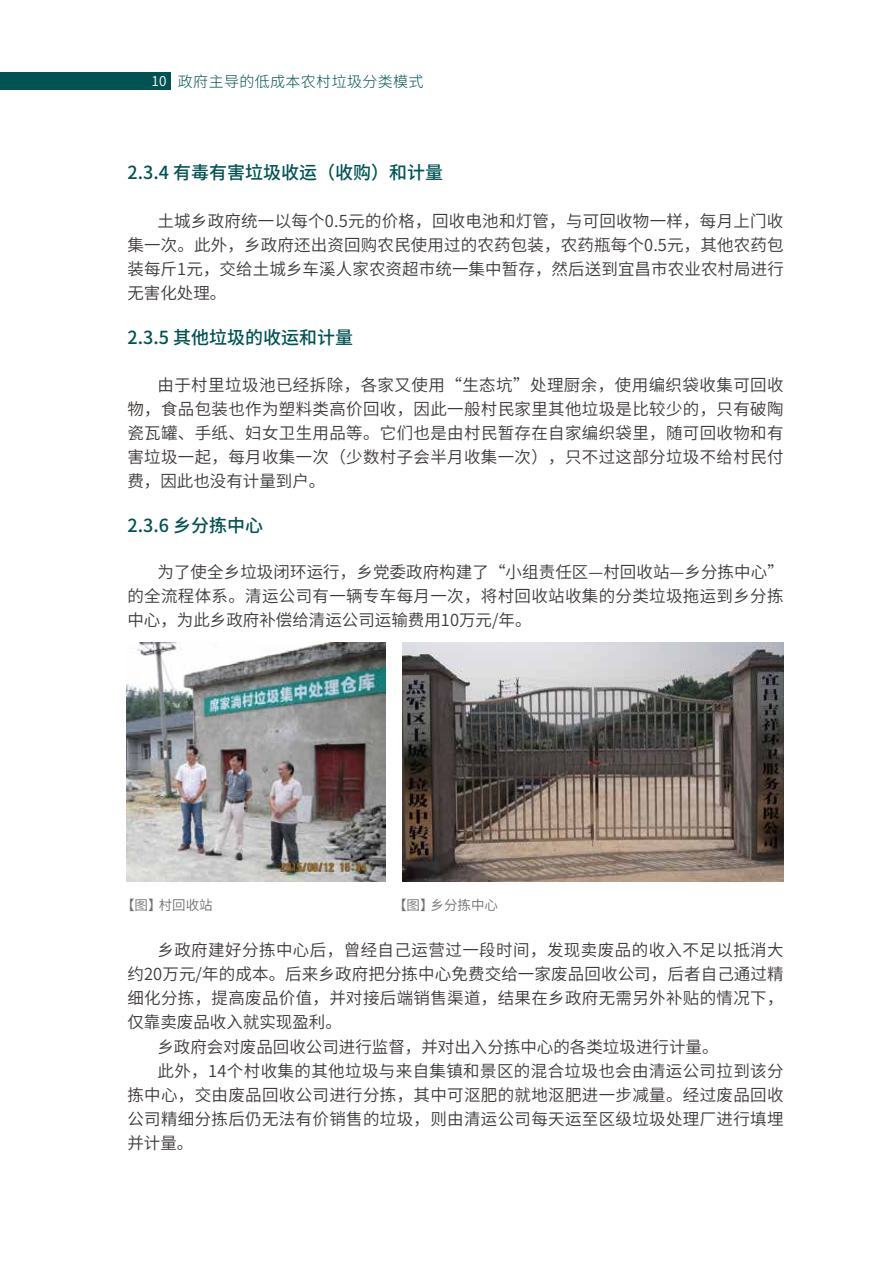
<style>
.page{position:relative;width:893px;height:1263px;background:#fff}
.page>*{position:absolute;margin:0;border:0;box-sizing:border-box;transform-origin:0 0}
.t1{font:500 18px "Source Han Sans CN";color:#005352}
.t2{font:16.5px/24px "Source Han Sans CN";letter-spacing:.02em;color:#3e3a39;text-align:justify}
.t3{font:16.5px "Source Han Sans CN";color:#3e3a39}
.t4{font:300 15px "Source Han Sans CN";letter-spacing:.025em;color:#005352}
.t5{font:13.5px "Source Han Sans CN";color:#727171}
.s1{font-weight:400;font-size:13.5px;color:#fff}
</style>
<div class="page">
<div style="left:0;top:72px;width:170px;height:17px;background:#005352"></div>
<img style="left:127px;top:642px;width:258px;height:240px">
<img style="left:403px;top:642px;width:381px;height:240px">
<p class="t4" style="left:151px;top:73px;width:274px"><span class="s1">10</span> 政府主导的低成本农村垃圾分类模式</p>
<p class="t1" style="left:127px;top:163px;width:317px">2.3.4 有毒有害垃圾收运（收购）和计量</p>
<p class="t2" style="left:127px;top:210px;width:658px;text-indent:30px">土城乡政府统一以每个0.5元的价格，回收电池和灯管，与可回收物一样，每月上门收集一次。此外，乡政府还出资回购农民使用过的农药包装，农药瓶每个0.5元，其他农药包装每斤1元，交给土城乡车溪人家农资超市统一集中暂存，然后送到宜昌市农业农村局进行无害化处理。</p>
<p class="t1" style="left:127px;top:328px;width:227px">2.3.5 其他垃圾的收运和计量</p>
<p class="t2" style="left:127px;top:373px;width:658px;text-indent:30px">由于村里垃圾池已经拆除，各家又使用“生态坑”处理厨余，使用编织袋收集可回收物，食品包装也作为塑料类高价回收，因此一般村民家里其他垃圾是比较少的，只有破陶瓷瓦罐、手纸、妇女卫生用品等。它们也是由村民暂存在自家编织袋里，随可回收物和有害垃圾一起，每月收集一次（少数村子会半月收集一次），只不过这部分垃圾不给村民付费，因此也没有计量到户。</p>
<p class="t1" style="left:127px;top:515px;width:137px">2.3.6 乡分拣中心</p>
<p class="t2" style="left:127px;top:561px;width:658px;text-indent:30px">为了使全乡垃圾闭环运行，乡党委政府构建了“小组责任区—村回收站—乡分拣中心”的全流程体系。清运公司有一辆专车每月一次，将村回收站收集的分类垃圾拖运到乡分拣中心，为此乡政府补偿给清运公司运输费用10万元/年。</p>
<p class="t5" style="left:121px;top:897px;width:93px">【图】村回收站</p>
<p class="t5" style="left:393px;top:897px;width:106px">【图】乡分拣中心</p>
<p class="t2" style="left:157px;top:939px;width:628px">乡政府建好分拣中心后，曾经自己运营过一段时间，发现卖废品的收入不足以抵消大</p>
<p class="t2" style="left:127px;top:963px;width:658px">约20万元/年的成本。后来乡政府把分拣中心免费交给一家废品回收公司，后者自己通过精</p>
<p class="t2" style="left:127px;top:987px;width:658px">细化分拣，提高废品价值，并对接后端销售渠道，结果在乡政府无需另外补贴的情况下，</p>
<p class="t3" style="left:127px;top:1013px;width:216px">仅靠卖废品收入就实现盈利。</p>
<p class="t3" style="left:157px;top:1037px;width:563px">乡政府会对废品回收公司进行监督，并对出入分拣中心的各类垃圾进行计量。</p>
<p class="t2" style="left:157px;top:1059px;width:628px">此外，14个村收集的其他垃圾与来自集镇和景区的混合垃圾也会由清运公司拉到该分</p>
<p class="t2" style="left:127px;top:1083px;width:658px">拣中心，交由废品回收公司进行分拣，其中可沤肥的就地沤肥进一步减量。经过废品回收</p>
<p class="t2" style="left:127px;top:1107px;width:658px">公司精细分拣后仍无法有价销售的垃圾，则由清运公司每天运至区级垃圾处理厂进行填埋</p>
<p class="t2" style="left:127px;top:1131px;width:67px">并计量。</p>
</div>
